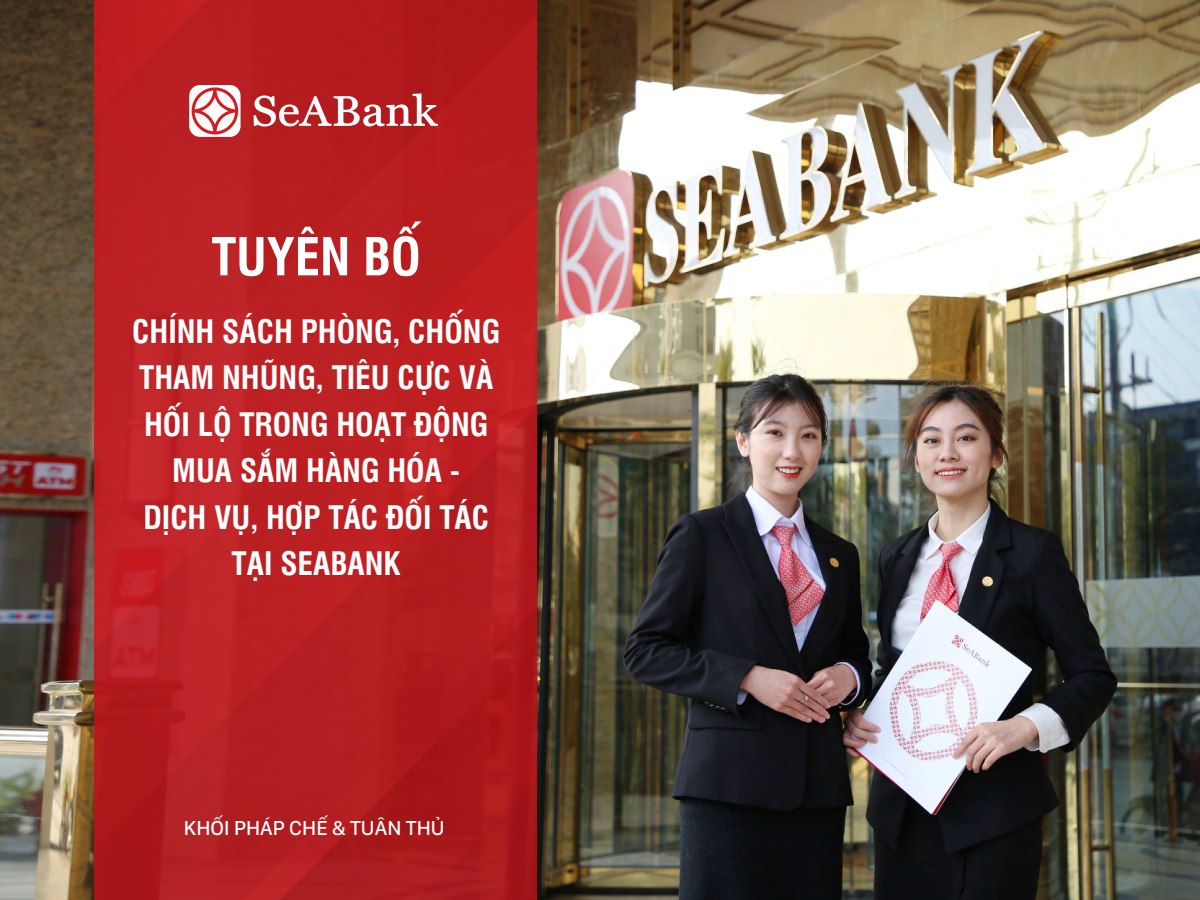
<style>
.page{position:relative;width:1200px;height:900px;background:#fff}
.page>*{position:absolute;margin:0;border:0;box-sizing:border-box;transform-origin:0 0}
.t1{font:700 51px "UTM Swiss Condensed";color:#fff}
.t2{font:700 31.5px/46.5px "UTM Swiss Condensed";color:#fff;text-align:center}
.t3{font:500 21px "San Francisco Display";letter-spacing:.005em;color:#fff}
</style>
<div class="page">
<img style="left:0;top:0;width:1200px;height:900px">
<svg style="left:94px;top:0;width:443px;height:900px;background:#b61e21"></svg>
<div style="left:189px;top:85px;width:52px;height:52px;background:#fff;border-radius:11px"></div>
<svg style="left:192px;top:87px;width:46px;height:47px"></svg>
<svg style="left:254px;top:93px;width:184px;height:34px"></svg>
<h1 class="t1" style="left:212px;top:217px;width:211px">TUYÊN BỐ</h1>
<p class="t2" style="left:132px;top:305px;width:369px">CHÍNH SÁCH PHÒNG, CHỐNG<br>THAM NHŨNG, TIÊU CỰC VÀ<br>HỐI LỘ TRONG HOẠT ĐỘNG<br>MUA SẮM HÀNG HÓA -<br>DỊCH VỤ, HỢP TÁC ĐỐI TÁC<br>TẠI SEABANK</p>
<p class="t3" style="left:184px;top:815px;width:262px">KHỐI PHÁP CHẾ &amp; TUÂN THỦ</p>
</div>
